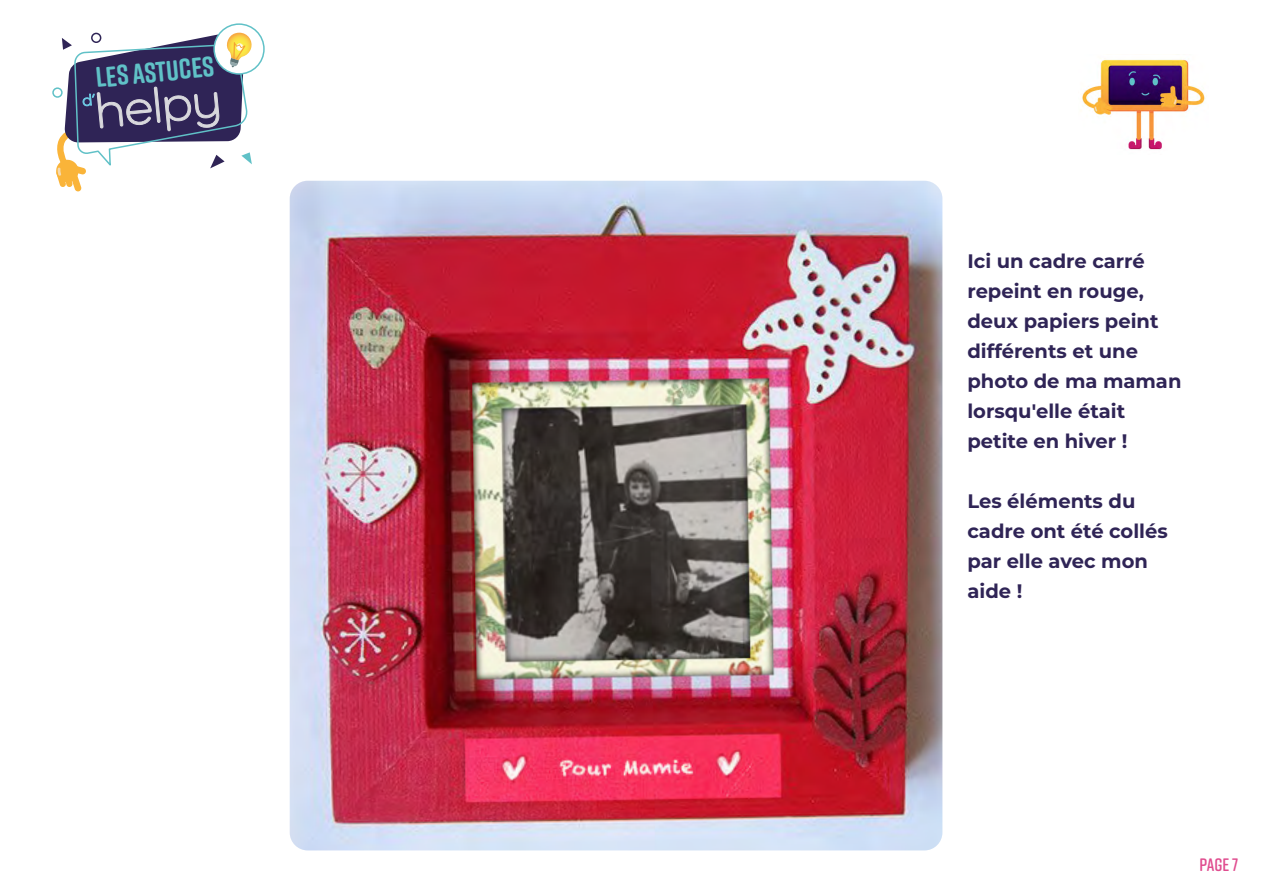
<style>
.page{position:relative;width:1263px;height:893px;background:#fff}
.page>*{position:absolute;margin:0;border:0;box-sizing:border-box;transform-origin:0 0}
.t1{font:49.8px "Como";color:#d8d8dc}
.t2{font:700 28.35px "Rift Soft";color:#60c1c7}
.t3{font:700 19.5px/30px "Montserrat";color:#2f2456}
.t4{font:600 18px "Rift Soft";color:#e04d8f}
</style>
<div class="page">
<svg style="left:214px;top:24px;width:50px;height:50px"></svg>
<div style="left:213px;top:23px;width:52px;height:52px;border:1px solid #60c1c7;border-radius:50%"></div>
<div style="left:219px;top:29px;width:40px;height:40px;background:#fff;border-radius:50%"></div>
<div style="left:52px;top:87px;width:11px;height:11px;border:1px solid #60c1c7;border-radius:50%"></div>
<img style="left:1082px;top:59px;width:124px;height:91px">
<img style="left:290px;top:181px;width:652px;height:669px">
<svg style="left:54px;top:31px;width:199px;height:161px"></svg>
<h2 class="t2" style="left:94px;top:58px;width:120px;rotate:-6deg">les ASTUCES</h2>
<h1 class="t1" style="left:92px;top:82px;width:127px;rotate:-6deg">helpy</h1>
<p class="t3" style="left:967px;top:245px;width:216px">Ici un cadre carré repeint en rouge, deux papiers peint différents et une photo de ma maman lorsqu'elle était petite en hiver !</p>
<p class="t3" style="left:967px;top:485px;width:202px">Les éléments du cadre ont été collés par elle avec mon aide !</p>
<p class="t4" style="left:1199px;top:852px;width:40px">Page 7</p>
</div>
